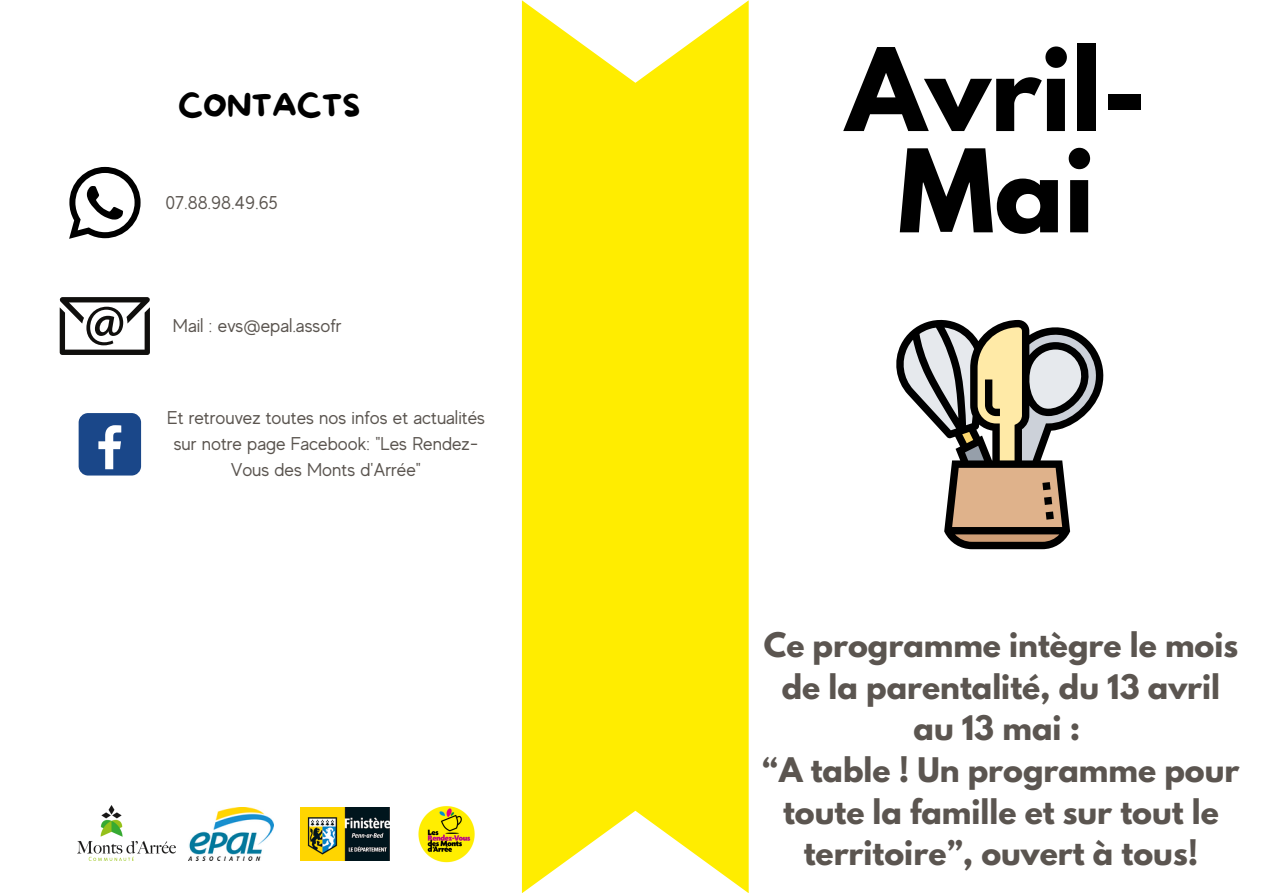
<style>
.page{position:relative;width:1263px;height:893px;background:#fff}
.page>*{position:absolute;margin:0;border:0;box-sizing:border-box;transform-origin:0 0}
.t1{font:700 101.85px/101.2px "League Spartan";color:#000;text-align:center}
.t2{font:30.83px "More Sugar";color:#000}
.t3{font:700 30px/41.6px "League Spartan";color:#5b5550;text-align:center}
.t4{font:18.52px/25.9px "MADE Evolve Sans";color:#5b5550;text-align:center}
.t5{font:18.45px "MADE Evolve Sans";color:#5b5550}
</style>
<div class="page">
<img style="left:77px;top:806px;width:98px;height:54px">
<img style="left:418px;top:806px;width:57px;height:57px">
<img style="left:188px;top:807px;width:86px;height:53px">
<img style="left:301px;top:807px;width:88px;height:53px">
<svg style="left:522px;top:0;width:227px;height:893px;background:#ffee17"></svg>
<svg style="left:896px;top:319px;width:208px;height:230px"></svg>
<div style="left:79px;top:413px;width:62px;height:62px;background:#1a4789;border-radius:9px"></div>
<svg style="left:98px;top:425px;width:23px;height:44px"></svg>
<svg style="left:69px;top:167px;width:72px;height:72px"></svg>
<svg style="left:60px;top:297px;width:90px;height:58px"></svg>
<p class="t2" style="left:178px;top:89px;width:184px">CONTACTS</p>
<p class="t5" style="left:165px;top:192px;width:114px">07.88.98.49.65</p>
<p class="t4" style="left:173px;top:312px;width:170px">Mail : evs@epal.assofr</p>
<p class="t4" style="left:167px;top:405px;width:320px">Et retrouvez toutes nos infos et actualités sur notre page Facebook: "Les Rendez-<br>Vous des Monts d'Arrée"</p>
<h1 class="t1" style="left:846px;top:52px;width:302px">Avril-<br>Mai</h1>
<p class="t3" style="left:763px;top:628px;width:478px">Ce programme intègre le mois de la parentalité, du 13 avril au 13 mai :<br>“A table ! Un programme pour toute la famille et sur tout le territoire”, ouvert à tous!</p>
</div>
